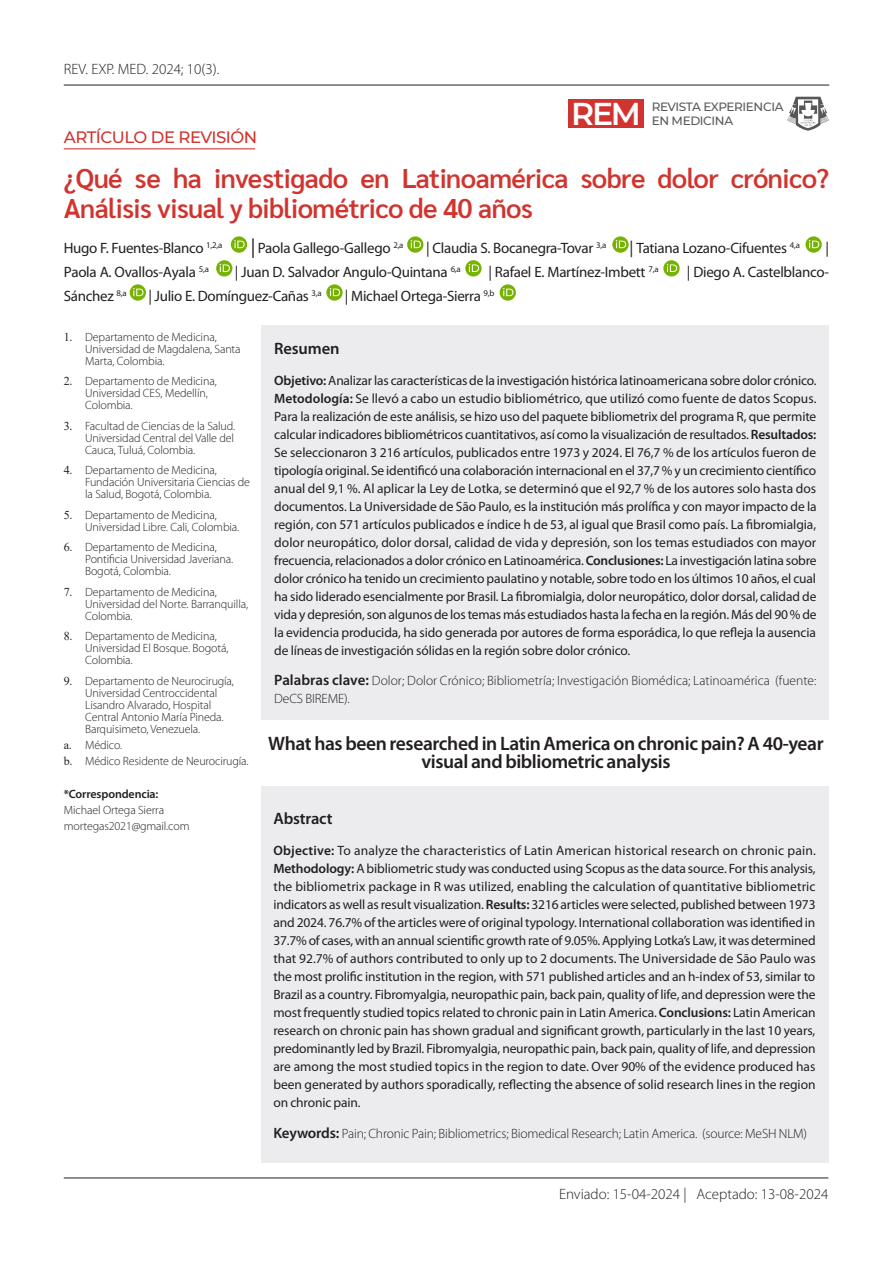
<style>
.page{position:relative;width:893px;height:1263px;background:#fff}
.page>*{position:absolute;margin:0;border:0;box-sizing:border-box;transform-origin:0 0}
.t1{font:600 31.5px "Montserrat";color:#fff}
.t2{font:600 27px/30px "Sarabun";letter-spacing:-.02em;color:#d1342e}
.texto_myriam_pro{font:600 19.5px/18px "Myriad Pro";letter-spacing:-.02em;color:#231f20;text-align:center}
.t3{font:500 16.5px "Montserrat";letter-spacing:-.03em;color:#d1342e}
.parrafo_final{font:600 16.5px "Myriad Pro";letter-spacing:-.01em;color:#231f20}
.t4{font:15px "Myriad Pro";letter-spacing:-.02em;color:#231f20}
.t5{font:300 15px "Myriad Pro";color:#231f20}
.parrafo_final-2{font:13.5px/18px "Myriad Pro";letter-spacing:-.01em;color:#231f20;text-align:justify}
.parrafo_final-3{font:300 13.5px/18px "Myriad Pro";letter-spacing:-.005em;color:#231f20}
.List_Paragraph{font:300 12px/12px "Myriad Pro";letter-spacing:-.01em;color:#231f20}
.t6{font:500 12px/13.5px "Montserrat";letter-spacing:-.03em;color:#57585a}
.List_Paragraph-2{font:600 12px "Myriad Pro";letter-spacing:-.01em;color:#231f20}
.s1{font-size:19.5px}
.s2{font-size:16.5px}
.s3{font-family:"Times New Roman";font-weight:400}
.s4{font-weight:600}
.s5{font-weight:600;font-size:15px}
</style>
<div class="page">
<hr style="left:64px;top:85px;width:765px;height:1px;background:#231f20">
<hr style="left:64px;top:1177px;width:764px;height:1px;background:#231f20">
<div style="left:568px;top:99px;width:76px;height:29px;background:#d1342e"></div>
<svg style="left:787px;top:97px;width:42px;height:34px"></svg>
<svg style="left:231px;top:236px;width:16px;height:17px"></svg>
<svg style="left:234px;top:240px;width:11px;height:8px"></svg>
<div style="left:261px;top:325px;width:568px;height:395px;background:#ececee"></div>
<div style="left:261px;top:787px;width:567px;height:376px;background:#ececee"></div>
<hr style="left:64px;top:148px;width:191px;height:1px;background:#d1342e">
<svg style="left:407px;top:236px;width:16px;height:17px"></svg>
<svg style="left:411px;top:240px;width:10px;height:8px"></svg>
<svg style="left:612px;top:236px;width:17px;height:17px"></svg>
<svg style="left:616px;top:240px;width:10px;height:8px"></svg>
<svg style="left:805px;top:236px;width:17px;height:17px"></svg>
<svg style="left:809px;top:240px;width:10px;height:8px"></svg>
<svg style="left:216px;top:260px;width:16px;height:16px"></svg>
<svg style="left:220px;top:264px;width:10px;height:8px"></svg>
<svg style="left:465px;top:260px;width:17px;height:16px"></svg>
<svg style="left:469px;top:264px;width:10px;height:8px"></svg>
<svg style="left:663px;top:260px;width:17px;height:16px"></svg>
<svg style="left:667px;top:264px;width:10px;height:8px"></svg>
<svg style="left:130px;top:284px;width:16px;height:17px"></svg>
<svg style="left:133px;top:288px;width:10px;height:8px"></svg>
<svg style="left:326px;top:284px;width:17px;height:17px"></svg>
<svg style="left:330px;top:288px;width:10px;height:8px"></svg>
<svg style="left:500px;top:284px;width:16px;height:17px"></svg>
<svg style="left:503px;top:288px;width:10px;height:8px"></svg>
<p class="t5" style="left:64px;top:61px;width:157px">REV. EXP. MED. 2024; 10(3).</p>
<p class="t3" style="left:64px;top:126px;width:195px">ARTÍCULO DE REVISIÓN</p>
<h1 class="t1" style="left:571px;top:91px;width:71px">REM</h1>
<p class="t6" style="left:652px;top:100px;width:133px">REVISTA EXPERIENCIA<br>EN MEDICINA</p>
<p class="t2" style="left:64px;top:164px;width:767px">¿Qué se ha investigado en Latinoamérica sobre dolor crónico?<br>Análisis visual y bibliométrico de 40 años</p>
<p class="t4" style="left:64px;top:238px;width:160px">Hugo F. Fuentes-Blanco <sup>1,2,a</sup></p>
<p class="t4" style="left:251px;top:238px;width:154px"><span class="s1">|</span> Paola Gallego-Gallego <sup>2,a</sup></p>
<p class="t4" style="left:426px;top:238px;width:181px">| Claudia S. Bocanegra-Tovar <sup>3,a</sup></p>
<p class="t4" style="left:630px;top:238px;width:172px"><span class="s2">|</span> Tatiana Lozano-Cifuentes <sup>4,a</sup></p>
<p class="t4" style="left:826px;top:238px;width:5px">|</p>
<p class="t4" style="left:64px;top:262px;width:147px">Paola A. Ovallos-Ayala <sup>5,a</sup></p>
<p class="t4" style="left:235px;top:262px;width:228px">| Juan D. Salvador Angulo-Quintana <sup>6,a</sup></p>
<p class="t4" style="left:488px;top:262px;width:172px">| Rafael E. Martínez-Imbett <sup>7,a</sup></p>
<p class="t4" style="left:687px;top:262px;width:144px">| Diego A. Castelblanco-</p>
<p class="t4" style="left:64px;top:286px;width:64px">Sánchez <sup>8,a</sup></p>
<p class="t4" style="left:148px;top:286px;width:175px">| Julio E. Domínguez-Cañas <sup>3,a</sup></p>
<p class="t4" style="left:345px;top:286px;width:151px">| Michael Ortega-Sierra <sup>9,b</sup></p>
<p class="List_Paragraph" style="left:85px;top:331px;width:157px;text-indent:-21px"><span class="s3">1.</span> Departamento de Medicina,<br>Universidad de Magdalena, Santa<br>Marta, Colombia.</p>
<p class="List_Paragraph" style="left:85px;top:375px;width:133px;text-indent:-21px"><span class="s3">2.</span> Departamento de Medicina,<br>Universidad CES, Medellín,<br>Colombia.</p>
<p class="List_Paragraph" style="left:85px;top:420px;width:152px;text-align:justify;text-indent:-21px"><span class="s3">3.</span> Facultad de Ciencias de la Salud.<br>Universidad Central del Valle del Cauca, Tuluá, Colombia.</p>
<p class="List_Paragraph" style="left:85px;top:464px;width:166px;text-indent:-21px"><span class="s3">4.</span> Departamento de Medicina,<br>Fundación Universitaria Ciencias de la Salud, Bogotá, Colombia.</p>
<p class="List_Paragraph" style="left:85px;top:509px;width:156px;text-indent:-21px"><span class="s3">5.</span> Departamento de Medicina,<br>Universidad Libre. Cali, Colombia.</p>
<p class="List_Paragraph" style="left:85px;top:541px;width:150px;text-indent:-21px"><span class="s3">6.</span> Departamento de Medicina,<br>Pontificia Universidad Javeriana.<br>Bogotá, Colombia.</p>
<p class="List_Paragraph" style="left:85px;top:586px;width:165px;text-indent:-21px"><span class="s3">7.</span> Departamento de Medicina,<br>Universidad del Norte. Barranquilla,<br>Colombia.</p>
<p class="List_Paragraph" style="left:85px;top:630px;width:145px;text-indent:-21px"><span class="s3">8.</span> Departamento de Medicina,<br>Universidad El Bosque. Bogotá,<br>Colombia.</p>
<p class="List_Paragraph" style="left:85px;top:675px;width:150px;text-indent:-21px"><span class="s3">9.</span> Departamento de Neurocirugía,<br>Universidad Centroccidental<br>Lisandro Alvarado, Hospital<br>Central Antonio María Pineda.<br>Barquisimeto, Venezuela.</p>
<p class="List_Paragraph" style="left:64px;top:739px;width:60px"><span class="s3">a.</span> Médico.</p>
<p class="List_Paragraph" style="left:64px;top:755px;width:186px"><span class="s3">b.</span> Médico Residente de Neurocirugía.</p>
<p class="List_Paragraph-2" style="left:64px;top:786px;width:96px">*Correspondencia:</p>
<p class="List_Paragraph" style="left:64px;top:804px;width:102px">Michael Ortega Sierra</p>
<p class="List_Paragraph" style="left:64px;top:820px;width:127px">mortegas2021@gmail.com</p>
<p class="parrafo_final" style="left:274px;top:338px;width:67px">Resumen</p>
<p class="parrafo_final-2" style="left:274px;top:371px;width:544px"><span class="s4">Objetivo:</span> Analizar las características de la investigación histórica latinoamericana sobre dolor crónico.<br><span class="s4">Metodología:</span> Se llevó a cabo un estudio bibliométrico, que utilizó como fuente de datos Scopus.<br>Para la realización de este análisis, se hizo uso del paquete bibliometrix del programa R, que permite calcular indicadores bibliométricos cuantitativos, así como la visualización de resultados. <span class="s4">Resultados:<br></span>Se seleccionaron 3 216 artículos, publicados entre 1973 y 2024. El 76,7 % de los artículos fueron de tipología original. Se identificó una colaboración internacional en el 37,7 % y un crecimiento científico anual del 9,1 %. Al aplicar la Ley de Lotka, se determinó que el 92,7 % de los autores solo hasta dos documentos. La Universidade de São Paulo, es la institución más prolífica y con mayor impacto de la región, con 571 artículos publicados e índice h de 53, al igual que Brasil como país. La fibromialgia, dolor neuropático, dolor dorsal, calidad de vida y depresión, son los temas estudiados con mayor frecuencia, relacionados a dolor crónico en Latinoamérica. <span class="s4">Conclusiones:</span> La investigación latina sobre dolor crónico ha tenido un crecimiento paulatino y notable, sobre todo en los últimos 10 años, el cual ha sido liderado esencialmente por Brasil. La fibromialgia, dolor neuropático, dolor dorsal, calidad de vida y depresión, son algunos de los temas más estudiados hasta la fecha en la región. Más del 90 % de la evidencia producida, ha sido generada por autores de forma esporádica, lo que refleja la ausencia de líneas de investigación sólidas en la región sobre dolor crónico.</p>
<p class="parrafo_final-3" style="left:274px;top:672px;width:544px"><span class="s5">Palabras clave:</span> Dolor; Dolor Crónico; Bibliometría; Investigación Biomédica; Latinoamérica (fuente:<br>DeCS BIREME).</p>
<p class="texto_myriam_pro" style="left:268px;top:734px;width:557px">What has been researched in Latin America on chronic pain? A 40-year visual and bibliometric analysis</p>
<p class="parrafo_final" style="left:273px;top:808px;width:61px">Abstract</p>
<p class="parrafo_final-2" style="left:273px;top:841px;width:544px"><span class="s4">Objective:</span> To analyze the characteristics of Latin American historical research on chronic pain.<br><span class="s4">Methodology:</span> A bibliometric study was conducted using Scopus as the data source. For this analysis, the bibliometrix package in R was utilized, enabling the calculation of quantitative bibliometric indicators as well as result visualization. <span class="s4">Results:</span> 3216 articles were selected, published between 1973 and 2024. 76.7% of the articles were of original typology. International collaboration was identified in 37.7% of cases, with an annual scientific growth rate of 9.05%. Applying Lotka’s Law, it was determined that 92.7% of authors contributed to only up to 2 documents. The Universidade de São Paulo was the most prolific institution in the region, with 571 published articles and an h-index of 53, similar to Brazil as a country. Fibromyalgia, neuropathic pain, back pain, quality of life, and depression were the most frequently studied topics related to chronic pain in Latin America. <span class="s4">Conclusions:</span> Latin American research on chronic pain has shown gradual and significant growth, particularly in the last 10 years, predominantly led by Brazil. Fibromyalgia, neuropathic pain, back pain, quality of life, and depression are among the most studied topics in the region to date. Over 90% of the evidence produced has been generated by authors sporadically, reflecting the absence of solid research lines in the region on chronic pain.</p>
<p class="parrafo_final-3" style="left:273px;top:1124px;width:535px"><span class="s5">Keywords:</span> Pain; Chronic Pain; Bibliometrics; Biomedical Research; Latin America. (source: MeSH NLM)</p>
<p class="t5" style="left:559px;top:1185px;width:271px">Enviado: 15-04-2024 | Aceptado: 13-08-2024</p>
</div>
